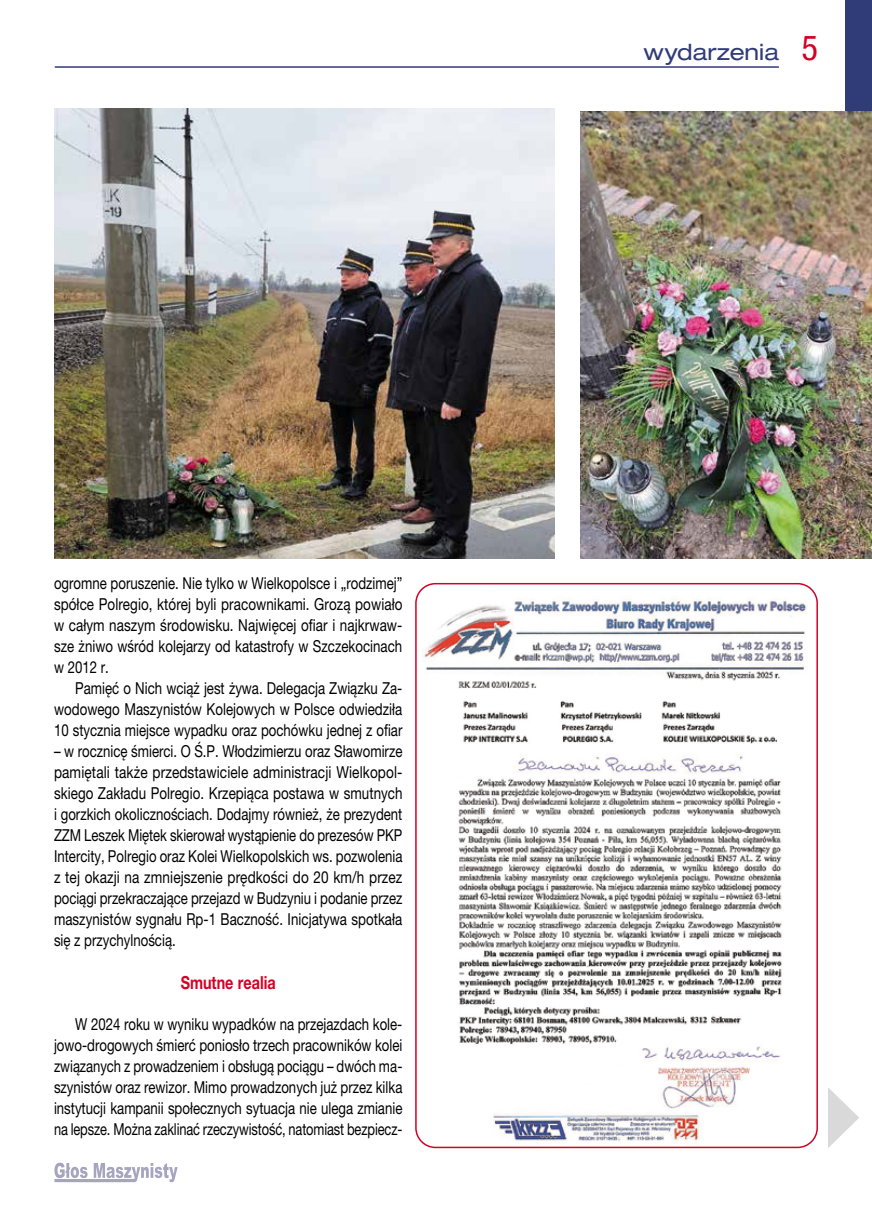
<style>
.page{position:relative;width:872px;height:1212px;background:#fff}
.page>*{position:absolute;margin:0;border:0;box-sizing:border-box;transform-origin:0 0}
.t1{font:expanded 22.5px "Helvetica Neue LT Pro";color:#303c78}
.t2{font:700 18px "Helvetica Neue LT Pro";color:#d40026;scale:.8 1}
.t3{font:16.5px/21px "Helvetica Neue LT Pro";color:#000;text-align:justify;scale:.8 1}
.s1{font-stretch:condensed;font-size:34.5px;color:#d40026}
</style>
<div class="page">
<svg style="left:54px;top:1163px;width:124px;height:19px"></svg>
<hr style="left:55px;top:66px;width:724px;height:2px;background:#303c78">
<div style="left:845px;top:0;width:27px;height:117px;background:#303c78"></div>
<img style="left:55px;top:109px;width:500px;height:449px">
<img style="left:580px;top:111px;width:292px;height:447px">
<svg style="left:828px;top:1087px;width:31px;height:61px"></svg>
<img style="left:418px;top:584px;width:397px;height:563px">
<div style="left:415px;top:583px;width:403px;height:565px;border:2px solid #d40026;border-radius:20px"></div>
<p class="t3" style="left:54px;top:573px;width:437px">ogromne poruszenie. Nie tylko w Wielkopolsce i „rodzimej” spółce Polregio, której byli pracownikami. Grozą powiało w całym naszym środowisku. Najwięcej ofiar i najkrwaw&shy;sze żniwo wśród kolejarzy od katastrofy w Szczekocinach w 2012 r.</p>
<p class="t3" style="left:54px;top:678px;width:437px;text-indent:21px">Pamięć o Nich wciąż jest żywa. Delegacja Związku Za&shy;wodowego Maszynistów Kolejowych w Polsce odwiedziła 10 stycznia miejsce wypadku oraz pochówku jednej z ofiar</p>
<p class="t3" style="left:54px;top:741px;width:437px">– w rocznicę śmierci. O Ś.P. Włodzimierzu oraz Sławomirze pamiętali także przedstawiciele administracji Wielkopol&shy;skiego Zakładu Polregio. Krzepiąca postawa w smutnych i gorzkich okolicznościach. Dodajmy również, że prezydent ZZM Leszek Miętek skierował wystąpienie do prezesów PKP Intercity, Polregio oraz Kolei Wielkopolskich ws. pozwolenia z tej okazji na zmniejszenie prędkości do 20 km/h przez pociągi przekraczające przejazd w Budzyniu i podanie przez maszynistów sygnału Rp-1 Baczność. Inicjatywa spotkała się z przychylnością.</p>
<p class="t2" style="left:181px;top:971px;width:120px">Smutne realia</p>
<p class="t3" style="left:54px;top:1014px;width:437px;text-indent:21px">W 2024 roku w wyniku wypadków na przejazdach kole&shy;jowo-drogowych śmierć poniosło trzech pracowników kolei związanych z prowadzeniem i obsługą pociągu – dwóch ma&shy;szynistów oraz rewizor. Mimo prowadzonych już przez kilka instytucji kampanii społecznych sytuacja nie ulega zmianie na lepsze. Można zaklinać rzeczywistość, natomiast bezpiecz-</p>
<h1 class="t1" style="left:643px;top:37px;width:176px">wydarzenia <span class="s1">5</span></h1>
</div>
